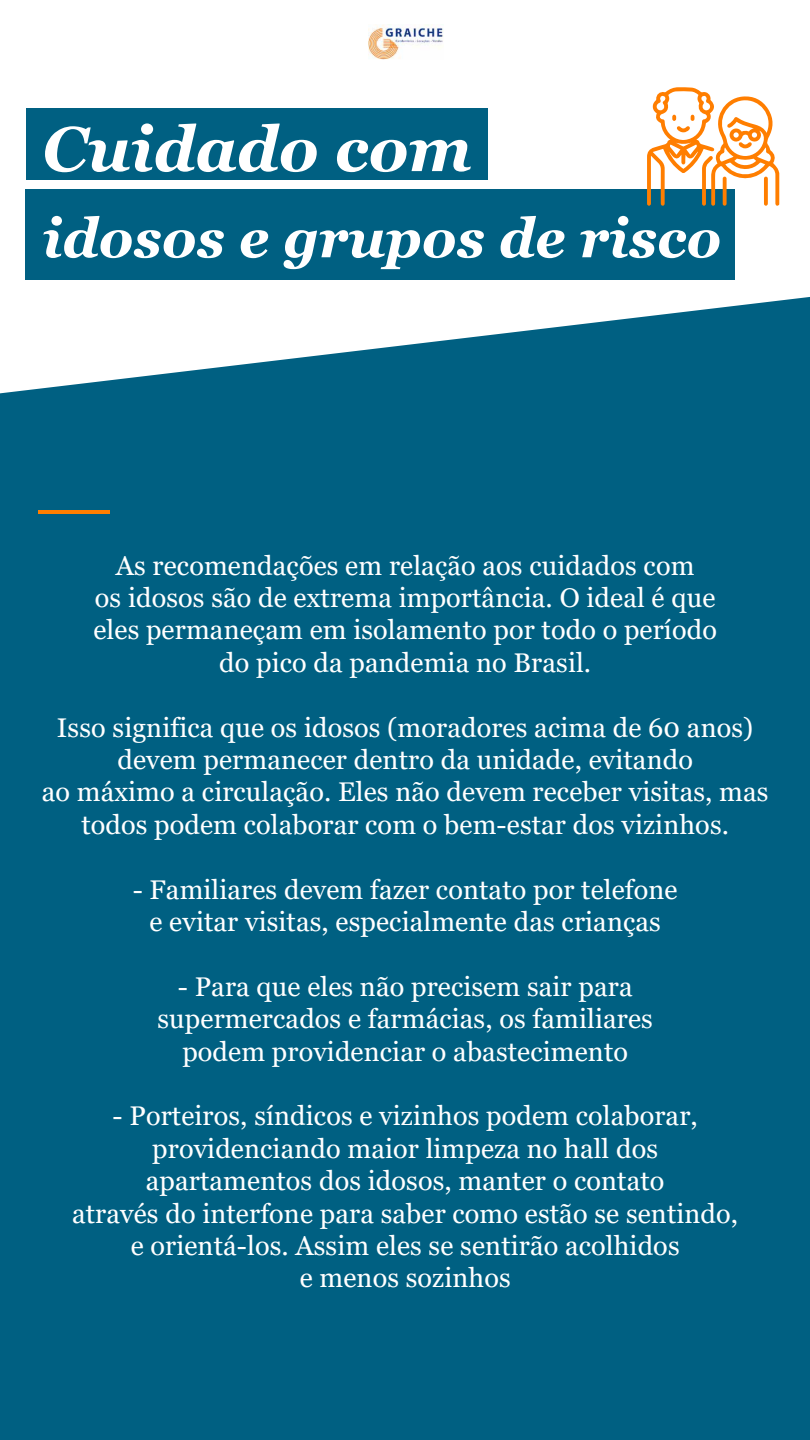
<style>
.page{position:relative;width:810px;height:1440px;background:#fff}
.page>*{position:absolute;margin:0;border:0;box-sizing:border-box;transform-origin:0 0}
.t1{font:italic 700 63px "Georgia";color:#fff}
.t2{font:italic 700 54.75px "Georgia";color:#fff}
.t3{font:27px/32.4px "Georgia";letter-spacing:.005em;color:#fff;text-align:center}
</style>
<div class="page">
<div style="left:26px;top:108px;width:462px;height:72px;background:#006082"></div>
<div style="left:26px;top:189px;width:709px;height:91px;background:#006082"></div>
<div style="left:0;top:297px;width:810px;height:1143px;background:#006082"></div>
<hr style="left:38px;top:510px;width:72px;height:4px;background:#ff7e00">
<svg style="left:647px;top:87px;width:132px;height:119px"></svg>
<img style="left:368px;top:24px;width:75px;height:36px">
<h1 class="t1" style="left:42px;top:108px;width:431px">Cuidado com</h1>
<h2 class="t2" style="left:42px;top:203px;width:680px">idosos e grupos de risco</h2>
<p class="t3" style="left:93px;top:550px;width:625px">As recomendações em relação aos cuidados com<br>os idosos são de extrema importância. O ideal é que eles permaneçam em isolamento por todo o período do pico da pandemia no Brasil.</p>
<p class="t3" style="left:42px;top:712px;width:728px">Isso significa que os idosos (moradores acima de 60 anos) devem permanecer dentro da unidade, evitando<br>ao máximo a circulação. Eles não devem receber visitas, mas todos podem colaborar com o bem-estar dos vizinhos.</p>
<p class="t3" style="left:133px;top:874px;width:546px">- Familiares devem fazer contato por telefone e evitar visitas, especialmente das crianças</p>
<p class="t3" style="left:158px;top:971px;width:497px">- Para que eles não precisem sair para supermercados e farmácias, os familiares podem providenciar o abastecimento</p>
<p class="t3" style="left:72px;top:1100px;width:668px">- Porteiros, síndicos e vizinhos podem colaborar, providenciando maior limpeza no hall dos apartamentos dos idosos, manter o contato<br>através do interfone para saber como estão se sentindo, e orientá-los. Assim eles se sentirão acolhidos<br>e menos sozinhos</p>
</div>
